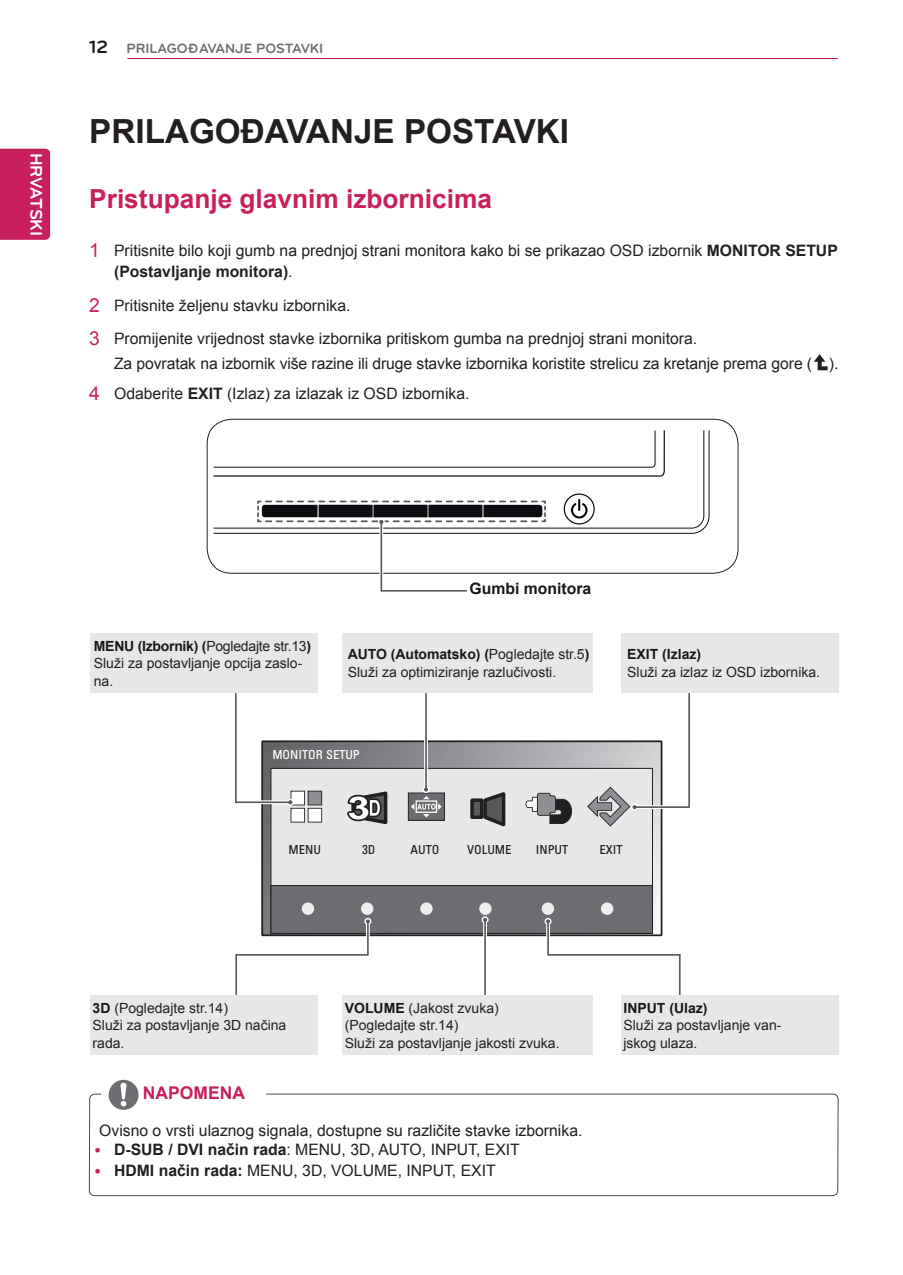
<style>
.page{position:relative;width:903px;height:1275px;background:#fff}
.page>*{position:absolute;margin:0;border:0;box-sizing:border-box;transform-origin:0 0}
.Chapter{font:700 33.25px "Arial";color:#231f20}
.Title-1{font:700 26.25px "Arial";color:#c8205d}
.t1{font:700 21px "Bryant LG";color:#fff}
.t2{font:700 18.38px "Bryant LG";color:#1a161a}
.t3{font:700 17.5px "Bryant LG";letter-spacing:-.005em;color:#fff}
.Title-note{font:700 17.5px "Arial";color:#c8205d}
._1-Body{font:15.75px/21px "Arial";color:#231f20}
._1-Body-2{font:15.75px "Arial";letter-spacing:-.005em;color:#231f20}
.Body-Bullet{font:15.75px "Arial";color:#231f20}
.Body{font:15.75px "Arial";color:#231f20}
._1-Body-3{font:700 15.75px "Arial";color:#1a161a}
.Body-8{font:14px/17.5px "Arial";color:#231f20}
.t4{font:700 14px "Bryant LG";color:#6c6d70}
.t5{font:12.6px "LG Display Eng Kor";color:#231f20}
.t6{font:12.6px "LG Display Eng Kor";color:#fff}
.s1{font-size:19.25px;color:#c8205d}
.s2{font-weight:700}
.s3{font-weight:700;color:#1a161a}
</style>
<div class="page">
<hr style="left:127px;top:58px;width:711px;height:1px;background:#c8205d">
<div style="left:0;top:149px;width:50px;height:91px;background:#c8205d"></div>
<svg style="left:814px;top:354px;width:13px;height:16px"></svg>
<svg style="left:213px;top:430px;width:497px;height:104px"></svg>
<svg style="left:213px;top:430px;width:452px;height:53px"></svg>
<div style="left:564px;top:493px;width:31px;height:31px;border:1px solid #0f0c12;border-radius:50%"></div>
<svg style="left:571px;top:499px;width:16px;height:19px"></svg>
<div style="left:207px;top:419px;width:531px;height:155px;border:1px solid #231f20;border-radius:25px"></div>
<svg style="left:379px;top:524px;width:4px;height:66px"></svg>
<div style="left:378px;top:518px;width:7px;height:7px;border:3px solid #fff;border-radius:50%"></div>
<hr style="left:380px;top:523px;width:2px;height:68px;background:#57585a">
<svg style="left:256px;top:500px;width:291px;height:24px"></svg>
<hr style="left:382px;top:590px;width:84px;height:2px;background:#57585a">
<svg style="left:264px;top:743px;width:395px;height:190px;background:#98999c"></svg>
<div style="left:261px;top:740px;width:401px;height:196px;border:2px solid #231f20"></div>
<div style="left:271px;top:768px;width:382px;height:166px;background:#e6e7e9;border:1px solid #231f20"></div>
<div style="left:271px;top:885px;width:382px;height:49px;background:#6c6d70;border:1px solid #231f20"></div>
<svg style="left:525px;top:793px;width:47px;height:31px"></svg>
<div style="left:302px;top:902px;width:12px;height:13px;background:#efeff0;border-radius:50%"></div>
<div style="left:361px;top:902px;width:12px;height:13px;background:#efeff0;border-radius:50%"></div>
<div style="left:420px;top:902px;width:13px;height:13px;background:#efeff0;border-radius:50%"></div>
<div style="left:542px;top:902px;width:12px;height:13px;background:#efeff0;border-radius:50%"></div>
<div style="left:601px;top:902px;width:12px;height:13px;background:#efeff0;border-radius:50%"></div>
<svg style="left:347px;top:791px;width:41px;height:34px"></svg>
<div style="left:479px;top:902px;width:13px;height:13px;background:#efeff0;border-radius:50%"></div>
<div style="left:470px;top:798px;width:13px;height:21px;background:#57585a;border:4px solid #231f20"></div>
<svg style="left:481px;top:792px;width:25px;height:35px"></svg>
<svg style="left:237px;top:800px;width:51px;height:4px"></svg>
<div style="left:287px;top:799px;width:7px;height:7px;border:3px solid #fff;border-radius:50%"></div>
<hr style="left:236px;top:801px;width:54px;height:2px;background:#57585a">
<svg style="left:288px;top:791px;width:34px;height:31px"></svg>
<hr style="left:235px;top:687px;width:2px;height:115px;background:#57585a">
<svg style="left:680px;top:956px;width:1px;height:39px"></svg>
<svg style="left:546px;top:925px;width:4px;height:11px"></svg>
<div style="left:545px;top:918px;width:6px;height:7px;border:3px solid #fff;border-radius:50%"></div>
<hr style="left:547px;top:922px;width:2px;height:33px;background:#57585a">
<svg style="left:546px;top:919px;width:4px;height:4px"></svg>
<hr style="left:548px;top:954px;width:132px;height:2px;background:#57585a">
<hr style="left:679px;top:955px;width:1px;height:48px;background:#57585a">
<svg style="left:366px;top:924px;width:4px;height:12px"></svg>
<div style="left:364px;top:918px;width:7px;height:7px;border:3px solid #fff;border-radius:50%"></div>
<hr style="left:367px;top:922px;width:2px;height:33px;background:#57585a">
<svg style="left:366px;top:919px;width:4px;height:4px"></svg>
<hr style="left:236px;top:954px;width:132px;height:2px;background:#57585a">
<hr style="left:235px;top:955px;width:2px;height:48px;background:#57585a">
<div style="left:90px;top:633px;width:228px;height:60px;background:#e6e7e9"></div>
<svg style="left:424px;top:740px;width:4px;height:47px"></svg>
<div style="left:422px;top:786px;width:7px;height:7px;border:3px solid #fff;border-radius:50%"></div>
<hr style="left:425px;top:689px;width:2px;height:100px;background:#57585a">
<svg style="left:408px;top:787px;width:37px;height:34px"></svg>
<hr style="left:483px;top:921px;width:4px;height:91px;background:#fff">
<div style="left:482px;top:916px;width:6px;height:7px;border:3px solid #fff;border-radius:50%"></div>
<hr style="left:484px;top:921px;width:2px;height:92px;background:#57585a">
<svg style="left:483px;top:918px;width:4px;height:4px"></svg>
<div style="left:342px;top:633px;width:251px;height:60px;background:#e6e7e9"></div>
<hr style="left:635px;top:805px;width:53px;height:4px;background:#fff">
<div style="left:631px;top:804px;width:7px;height:7px;border:3px solid #fff;border-radius:50%"></div>
<hr style="left:635px;top:806px;width:54px;height:2px;background:#57585a">
<svg style="left:587px;top:787px;width:50px;height:40px"></svg>
<hr style="left:688px;top:685px;width:2px;height:122px;background:#57585a">
<div style="left:622px;top:633px;width:217px;height:60px;background:#e6e7e9"></div>
<div style="left:622px;top:995px;width:217px;height:59px;background:#e6e7e9"></div>
<div style="left:90px;top:995px;width:228px;height:59px;background:#e6e7e9"></div>
<div style="left:342px;top:995px;width:251px;height:59px;background:#e6e7e9"></div>
<div style="left:89px;top:1094px;width:749px;height:102px;border:1px solid #4c4649;border-radius:5px"></div>
<svg style="left:109px;top:1080px;width:30px;height:30px"></svg>
<p class="t3" style="left:47px;top:153px;width:85px;rotate:90deg">HRVATSKI</p>
<p class="t1" style="left:48px;top:180px;width:31px;rotate:90deg">HR</p>
<p class="t2" style="left:89px;top:36px;width:20px">12</p>
<p class="t4" style="left:126px;top:40px;width:198px">PRILAGOĐAVANJE POSTAVKI</p>
<p class="Chapter" style="left:89px;top:110px;width:481px">PRILAGOĐAVANJE POSTAVKI</p>
<p class="Title-1" style="left:89px;top:181px;width:404px">Pristupanje glavnim izbornicima</p>
<p class="_1-Body" style="left:114px;top:240px;width:725px;text-indent:-25px"><span class="s1">1</span> Pritisnite bilo koji gumb na prednjoj strani monitora kako bi se prikazao OSD izbornik <span class="s2">MONITOR SETUP (Postavljanje monitora)</span>.</p>
<p class="_1-Body" style="left:89px;top:295px;width:263px"><span class="s1">2</span> Pritisnite željenu stavku izbornika.</p>
<p class="_1-Body" style="left:89px;top:328px;width:609px"><span class="s1">3</span> Promijenite vrijednost stavke izbornika pritiskom gumba na prednjoj strani monitora.</p>
<p class="_1-Body-2" style="left:114px;top:353px;width:726px">Za povratak na izbornik više razine ili druge stavke izbornika koristite strelicu za kretanje prema gore ( ).</p>
<p class="_1-Body" style="left:89px;top:383px;width:382px"><span class="s1">4</span> Odaberite <span class="s2">EXIT</span> (Izlaz) za izlazak iz OSD izbornika.</p>
<p class="_1-Body-3" style="left:470px;top:578px;width:123px">Gumbi monitora</p>
<p class="Body-8" style="left:94px;top:637px;width:219px"><span class="s3">MENU (Izbornik) (</span>Pogledajte str.13<span class="s3">)<br></span>Služi za postavljanje opcija zaslo&shy;na.</p>
<p class="Body-8" style="left:348px;top:646px;width:243px"><span class="s3">AUTO (Automatsko) (</span>Pogledajte str.5<span class="s3">)<br></span>Služi za optimiziranje razlučivosti.</p>
<p class="Body-8" style="left:627px;top:646px;width:194px"><span class="s3">EXIT (Izlaz)<br></span>Služi za izlaz iz OSD izbornika.</p>
<p class="t6" style="left:272px;top:745px;width:89px">MONITOR SETUP</p>
<p class="t5" style="left:289px;top:840px;width:34px">MENU</p>
<p class="t5" style="left:362px;top:840px;width:15px">3D</p>
<p class="t5" style="left:411px;top:840px;width:30px">AUTO</p>
<p class="t5" style="left:467px;top:840px;width:46px">VOLUME</p>
<p class="t5" style="left:536px;top:840px;width:34px">INPUT</p>
<p class="t5" style="left:599px;top:840px;width:25px">EXIT</p>
<p class="Body-8" style="left:93px;top:999px;width:195px"><span class="s3">3D</span> (Pogledajte str.14)<br>Služi za postavljanje 3D načina rada.</p>
<p class="Body-8" style="left:345px;top:999px;width:216px"><span class="s3">VOLUME</span> (Jakost zvuka) (Pogledajte str.14)<br>Služi za postavljanje jakosti zvuka.</p>
<p class="Title-note" style="left:143px;top:1081px;width:104px">NAPOMENA</p>
<p class="Body" style="left:99px;top:1120px;width:485px">Ovisno o vrsti ulaznog signala, dostupne su različite stavke izbornika.</p>
<p class="Body-Bullet" style="left:114px;top:1139px;width:407px"><span class="s2">D-SUB / DVI način rada</span>: MENU, 3D, AUTO, INPUT, EXIT</p>
<p class="Body-Bullet" style="left:114px;top:1160px;width:383px"><span class="s2">HDMI način rada:</span> MENU, 3D, VOLUME, INPUT, EXIT</p>
<p class="Body-8" style="left:623px;top:999px;width:159px"><span class="s3">INPUT (Ulaz)<br></span>Služi za postavljanje van&shy;jskog ulaza.</p>
</div>
